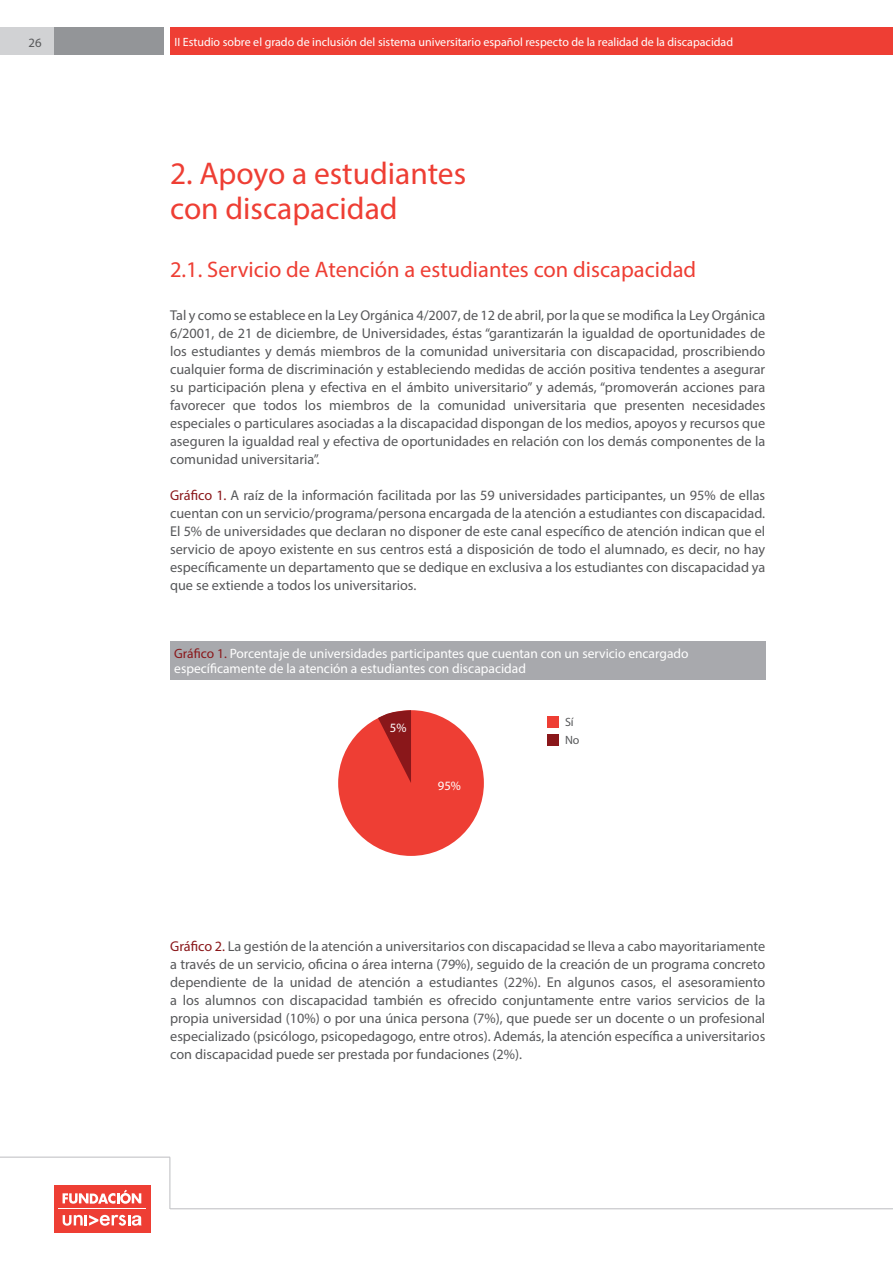
<style>
.page{position:relative;width:893px;height:1263px;background:#fff}
.page>*{position:absolute;margin:0;border:0;box-sizing:border-box;transform-origin:0 0}
.t1{font:31.5px/34.5px "Myriad Pro";color:#ee3e34}
.t2{font:22.5px "Myriad Pro";color:#ee3e34}
.t3{font:14.25px/18px "Myriad Pro";color:#57585a;text-align:justify}
.t4{font:13.5px/15.8px "Myriad Pro";color:#fff}
.t5{font:12.75px "Myriad Pro";color:#fff}
.t6{font:12.75px "Myriad Pro";color:#57585a}
.t7{font:12px "Myriad Pro";color:#fff}
.t8{font:12px/18px "Myriad Pro";color:#57585a}
.s1{color:#8a171a}
</style>
<div class="page">
<hr style="left:170px;top:1208px;width:723px;height:1px;background:#bcbdc0">
<hr style="left:0;top:1157px;width:170px;height:1px;background:#bcbdc0">
<hr style="left:170px;top:1157px;width:1px;height:52px;background:#bcbdc0">
<div style="left:54px;top:1185px;width:96px;height:47px;background:#ee3e34"></div>
<svg style="left:63px;top:1215px;width:79px;height:11px"></svg>
<svg style="left:63px;top:1190px;width:78px;height:14px"></svg>
<hr style="left:58px;top:1209px;width:87px;height:1px;background:#fff">
<div style="left:338px;top:710px;width:146px;height:146px;background:#ee3e34;border-radius:50%"></div>
<svg style="left:378px;top:710px;width:33px;height:73px"></svg>
<div style="left:547px;top:716px;width:12px;height:12px;background:#ee3e34"></div>
<div style="left:547px;top:734px;width:12px;height:12px;background:#8a171a"></div>
<div style="left:170px;top:641px;width:595px;height:39px;background:#a8a9ad"></div>
<div style="left:54px;top:27px;width:110px;height:27px;background:#939598"></div>
<div style="left:0;top:27px;width:54px;height:27px;background:#d1d2d4"></div>
<div style="left:170px;top:27px;width:723px;height:27px;background:#ee3e34"></div>
<p class="t6" style="left:29px;top:35px;width:15px">26</p>
<p class="t7" style="left:175px;top:35px;width:560px">II Estudio sobre el grado de inclusión del sistema universitario español respecto de la realidad de la discapacidad</p>
<h1 class="t1" style="left:170px;top:156px;width:298px">2. Apoyo a estudiantes con discapacidad</h1>
<h2 class="t2" style="left:170px;top:256px;width:528px">2.1. Servicio de Atención a estudiantes con discapacidad</h2>
<p class="t3" style="left:170px;top:306px;width:597px">Tal y como se establece en la Ley Orgánica 4/2007, de 12 de abril, por la que se modifica la Ley Orgánica 6/2001, de 21 de diciembre, de Universidades, éstas “garantizarán la igualdad de oportunidades de los estudiantes y demás miembros de la comunidad universitaria con discapacidad, proscribiendo cualquier forma de discriminación y estableciendo medidas de acción positiva tendentes a asegurar su participación plena y efectiva en el ámbito universitario” y además, “promoverán acciones para favorecer que todos los miembros de la comunidad universitaria que presenten necesidades especiales o particulares asociadas a la discapacidad dispongan de los medios, apoyos y recursos que aseguren la igualdad real y efectiva de oportunidades en relación con los demás componentes de la comunidad universitaria”.</p>
<p class="t3" style="left:170px;top:486px;width:597px"><span class="s1">Gráfico 1.</span> A raíz de la información facilitada por las 59 universidades participantes, un 95% de ellas cuentan con un servicio/programa/persona encargada de la atención a estudiantes con discapacidad.<br>El 5% de universidades que declaran no disponer de este canal específico de atención indican que el servicio de apoyo existente en sus centros está a disposición de todo el alumnado, es decir, no hay específicamente un departamento que se dedique en exclusiva a los estudiantes con discapacidad ya que se extiende a todos los universitarios.</p>
<p class="t4" style="left:174px;top:645px;width:516px"><span class="s1">Gráfico 1.</span> Porcentaje de universidades participantes que cuentan con un servicio encargado específicamente de la atención a estudiantes con discapacidad</p>
<p class="t5" style="left:390px;top:720px;width:18px">5%</p>
<p class="t5" style="left:438px;top:778px;width:25px">95%</p>
<p class="t8" style="left:565px;top:713px;width:16px">Sí<br>No</p>
<p class="t3" style="left:170px;top:937px;width:597px"><span class="s1">Gráfico 2.</span> La gestión de la atención a universitarios con discapacidad se lleva a cabo mayoritariamente a través de un servicio, oficina o área interna (79%), seguido de la creación de un programa concreto dependiente de la unidad de atención a estudiantes (22%). En algunos casos, el asesoramiento a los alumnos con discapacidad también es ofrecido conjuntamente entre varios servicios de la propia universidad (10%) o por una única persona (7%), que puede ser un docente o un profesional especializado (psicólogo, psicopedagogo, entre otros). Además, la atención específica a universitarios con discapacidad puede ser prestada por fundaciones (2%).</p>
</div>
